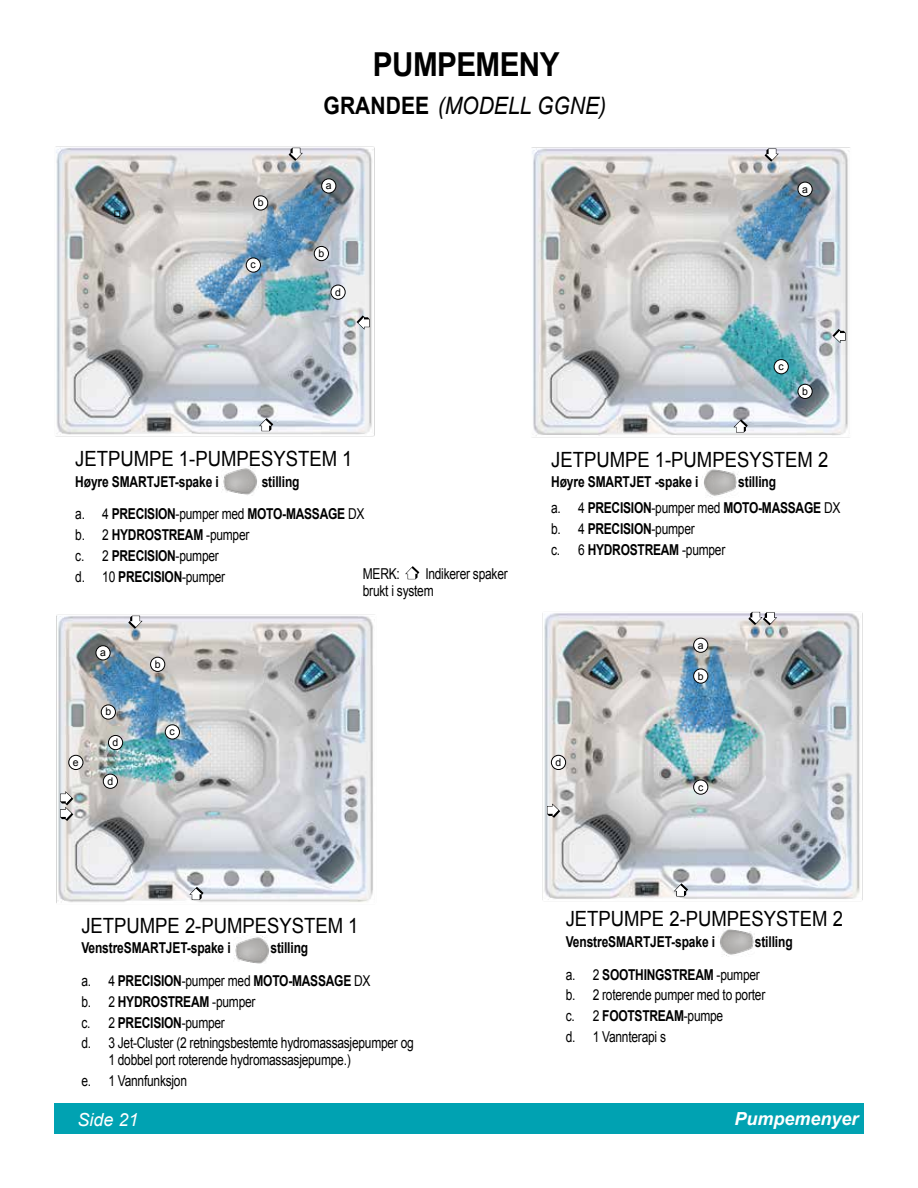
<style>
.page{position:relative;width:918px;height:1188px;background:#fff}
.page>*{position:absolute;margin:0;border:0;box-sizing:border-box;transform-origin:0 0}
.t1{font:700 33px "Arial";letter-spacing:-.02em;color:#000;scale:.9 1}
.t2{font:italic 24px "Arial";color:#000;scale:.88 1}
.t3{font:21px "Arial";color:#000;scale:.88 1}
.t4{font:italic 700 18px "Arial";color:#fff}
.t5{font:italic 18px "Arial";color:#fff}
.t6{font:15px/20.9px "Arial";letter-spacing:-.02em;color:#000;scale:.8 1}
.t7{font:700 15px/32.8px "Arial";letter-spacing:-.01em;color:#000;scale:.8 1}
.t8{font:10.5px "Arial";color:#000}
.s1{font-weight:700;font-style:normal}
.s2{font-weight:400}
.s3{font-weight:700}
</style>
<div class="page">
<div style="left:54px;top:1103px;width:810px;height:31px;background:#00a2b2"></div>
<img style="left:542px;top:611px;width:321px;height:289px">
<img style="left:56px;top:614px;width:319px;height:289px">
<img style="left:531px;top:147px;width:319px;height:291px">
<img style="left:56px;top:146px;width:319px;height:291px">
<img style="left:718px;top:929px;width:37px;height:28px">
<img style="left:234px;top:935px;width:37px;height:29px">
<img style="left:222px;top:467px;width:37px;height:28px">
<img style="left:702px;top:469px;width:36px;height:28px">
<svg style="left:734px;top:419px;width:14px;height:13px"></svg>
<svg style="left:189px;top:887px;width:15px;height:13px"></svg>
<svg style="left:259px;top:418px;width:14px;height:13px"></svg>
<div style="left:694px;top:638px;width:14px;height:14px;background:#fff;border-radius:50%"></div>
<div style="left:693px;top:638px;width:15px;height:15px;border:1px solid #000;border-radius:50%"></div>
<div style="left:694px;top:669px;width:14px;height:14px;background:#fff;border-radius:50%"></div>
<div style="left:693px;top:669px;width:15px;height:14px;border:1px solid #000;border-radius:50%"></div>
<div style="left:694px;top:780px;width:14px;height:14px;background:#fff;border-radius:50%"></div>
<div style="left:693px;top:780px;width:15px;height:14px;border:1px solid #000;border-radius:50%"></div>
<div style="left:798px;top:182px;width:14px;height:14px;background:#fff;border-radius:50%"></div>
<div style="left:798px;top:182px;width:14px;height:15px;border:1px solid #000;border-radius:50%"></div>
<div style="left:798px;top:384px;width:14px;height:15px;background:#fff;border-radius:50%"></div>
<div style="left:798px;top:384px;width:14px;height:15px;border:1px solid #000;border-radius:50%"></div>
<div style="left:774px;top:360px;width:14px;height:14px;background:#fff;border-radius:50%"></div>
<div style="left:774px;top:359px;width:15px;height:15px;border:1px solid #000;border-radius:50%"></div>
<div style="left:96px;top:646px;width:14px;height:14px;background:#fff;border-radius:50%"></div>
<div style="left:96px;top:645px;width:14px;height:15px;border:1px solid #000;border-radius:50%"></div>
<div style="left:101px;top:705px;width:14px;height:14px;background:#fff;border-radius:50%"></div>
<div style="left:101px;top:705px;width:15px;height:14px;border:1px solid #000;border-radius:50%"></div>
<div style="left:165px;top:725px;width:14px;height:14px;background:#fff;border-radius:50%"></div>
<div style="left:165px;top:725px;width:15px;height:14px;border:1px solid #000;border-radius:50%"></div>
<div style="left:103px;top:774px;width:15px;height:14px;background:#fff;border-radius:50%"></div>
<div style="left:103px;top:774px;width:15px;height:15px;border:1px solid #000;border-radius:50%"></div>
<div style="left:322px;top:179px;width:14px;height:14px;background:#fff;border-radius:50%"></div>
<div style="left:321px;top:179px;width:15px;height:14px;border:1px solid #000;border-radius:50%"></div>
<div style="left:254px;top:196px;width:14px;height:14px;background:#fff;border-radius:50%"></div>
<div style="left:253px;top:196px;width:15px;height:14px;border:1px solid #000;border-radius:50%"></div>
<div style="left:69px;top:755px;width:14px;height:15px;background:#fff;border-radius:50%"></div>
<div style="left:69px;top:755px;width:14px;height:15px;border:1px solid #000;border-radius:50%"></div>
<svg style="left:357px;top:315px;width:13px;height:15px"></svg>
<svg style="left:289px;top:148px;width:14px;height:13px"></svg>
<div style="left:246px;top:258px;width:14px;height:14px;background:#fff;border-radius:50%"></div>
<div style="left:246px;top:258px;width:15px;height:14px;border:1px solid #000;border-radius:50%"></div>
<div style="left:331px;top:285px;width:14px;height:14px;background:#fff;border-radius:50%"></div>
<div style="left:331px;top:285px;width:14px;height:15px;border:1px solid #000;border-radius:50%"></div>
<svg style="left:405px;top:566px;width:14px;height:13px"></svg>
<svg style="left:832px;top:329px;width:14px;height:14px"></svg>
<svg style="left:765px;top:149px;width:14px;height:13px"></svg>
<svg style="left:128px;top:616px;width:15px;height:13px"></svg>
<svg style="left:60px;top:791px;width:13px;height:30px"></svg>
<div style="left:314px;top:246px;width:14px;height:15px;background:#fff;border-radius:50%"></div>
<div style="left:314px;top:246px;width:15px;height:15px;border:1px solid #000;border-radius:50%"></div>
<div style="left:151px;top:657px;width:14px;height:14px;background:#fff;border-radius:50%"></div>
<div style="left:150px;top:657px;width:15px;height:15px;border:1px solid #000;border-radius:50%"></div>
<div style="left:108px;top:735px;width:15px;height:15px;background:#fff;border-radius:50%"></div>
<div style="left:108px;top:735px;width:15px;height:15px;border:1px solid #000;border-radius:50%"></div>
<svg style="left:748px;top:612px;width:29px;height:13px"></svg>
<svg style="left:674px;top:883px;width:14px;height:13px"></svg>
<div style="left:551px;top:755px;width:15px;height:15px;background:#fff;border-radius:50%"></div>
<div style="left:551px;top:755px;width:15px;height:15px;border:1px solid #000;border-radius:50%"></div>
<svg style="left:547px;top:804px;width:13px;height:14px"></svg>
<svg style="left:114px;top:211px;width:6px;height:6px"></svg>
<p class="t8" style="left:258px;top:196px;width:7px">b</p>
<p class="t8" style="left:251px;top:258px;width:7px">c</p>
<h1 class="t1" style="left:373px;top:43px;width:209px">PUMPEMENY</h1>
<h2 class="t2" style="left:324px;top:90px;width:323px"><span class="s1">GRANDEE</span> (MODELL GGNE)</h2>
<p class="t8" style="left:326px;top:179px;width:7px">a</p>
<p class="t8" style="left:318px;top:246px;width:7px">b</p>
<p class="t8" style="left:335px;top:285px;width:7px">d</p>
<p class="t8" style="left:802px;top:182px;width:7px">a</p>
<p class="t8" style="left:779px;top:360px;width:7px">c</p>
<p class="t8" style="left:802px;top:384px;width:7px">b</p>
<h3 class="t3" style="left:75px;top:445px;width:317px">JETPUMPE 1-PUMPESYSTEM 1</h3>
<p class="t7" style="left:75px;top:465px;width:181px">Høyre SMARTJET-spake i</p>
<p class="t7" style="left:75px;top:465px;width:363px;text-indent:186px">stilling<br><span class="s2">a. 4</span> PRECISION<span class="s2">-pumper med</span> MOTO-MASSAGE <span class="s2">DX</span></p>
<p class="t6" style="left:75px;top:525px;width:219px">b. 2 <span class="s3">HYDROSTREAM</span> -pumper c. 2 <span class="s3">PRECISION</span>-pumper<br>d. 10 <span class="s3">PRECISION</span>-pumper</p>
<p class="t6" style="left:363px;top:566px;width:183px;line-height:16.5px;text-indent:63px">Indikerer spaker brukt i system</p>
<p class="t6" style="left:363px;top:564px;width:48px">MERK:</p>
<p class="t8" style="left:73px;top:755px;width:7px">e</p>
<p class="t8" style="left:100px;top:646px;width:7px">a</p>
<p class="t8" style="left:105px;top:705px;width:7px">b</p>
<p class="t8" style="left:113px;top:735px;width:7px">d</p>
<p class="t8" style="left:107px;top:774px;width:7px">d</p>
<p class="t8" style="left:155px;top:657px;width:7px">b</p>
<p class="t8" style="left:170px;top:725px;width:7px">c</p>
<h3 class="t3" style="left:551px;top:446px;width:317px">JETPUMPE 1-PUMPESYSTEM 2</h3>
<p class="t7" style="left:551px;top:466px;width:186px">Høyre SMARTJET -spake i</p>
<p class="t7" style="left:551px;top:469px;width:363px;line-height:26.1px;text-indent:187px">stilling<br><span class="s2">a. 4</span> PRECISION<span class="s2">-pumper med</span> MOTO-MASSAGE <span class="s2">DX</span></p>
<p class="t6" style="left:551px;top:519px;width:219px">b. 4 <span class="s3">PRECISION</span>-pumper<br>c. 6 <span class="s3">HYDROSTREAM</span> -pumper</p>
<p class="t8" style="left:555px;top:755px;width:7px">d</p>
<p class="t8" style="left:698px;top:638px;width:7px">a</p>
<p class="t8" style="left:698px;top:669px;width:7px">b</p>
<p class="t8" style="left:698px;top:780px;width:7px">c</p>
<h3 class="t3" style="left:81px;top:912px;width:317px">JETPUMPE 2-PUMPESYSTEM 1</h3>
<p class="t7" style="left:81px;top:932px;width:188px">VenstreSMARTJET-spake i</p>
<p class="t7" style="left:81px;top:932px;width:363px;text-indent:189px">stilling<br><span class="s2">a. 4</span> PRECISION<span class="s2">-pumper med</span> MOTO-MASSAGE <span class="s2">DX</span></p>
<p class="t6" style="left:81px;top:991px;width:417px">b. 2 <span class="s3">HYDROSTREAM</span> -pumper<br>c. 2 <span class="s3">PRECISION</span>-pumper<br>d. 3 Jet-Cluster (2 retningsbestemte hydromassasjepumper og</p>
<p class="t6" style="left:81px;top:1049px;width:338px;text-indent:27px">1 dobbel port roterende hydromassasjepumpe.) e. 1 Vannfunksjon</p>
<p class="t5" style="left:77px;top:1108px;width:63px">Side 21</p>
<h3 class="t3" style="left:566px;top:905px;width:317px">JETPUMPE 2-PUMPESYSTEM 2</h3>
<p class="t7" style="left:566px;top:926px;width:188px">VenstreSMARTJET-spake i</p>
<p class="t7" style="left:566px;top:926px;width:285px;text-indent:189px">stilling <span class="s2">a. 2</span> SOOTHINGSTREAM <span class="s2">-pumper</span></p>
<p class="t6" style="left:566px;top:985px;width:251px">b. 2 roterende pumper med to porter c. 2 <span class="s3">FOOTSTREAM</span>-pumpe<br>d. 1 Vannterapi s</p>
<p class="t4" style="left:734px;top:1107px;width:126px">Pumpemenyer</p>
</div>
